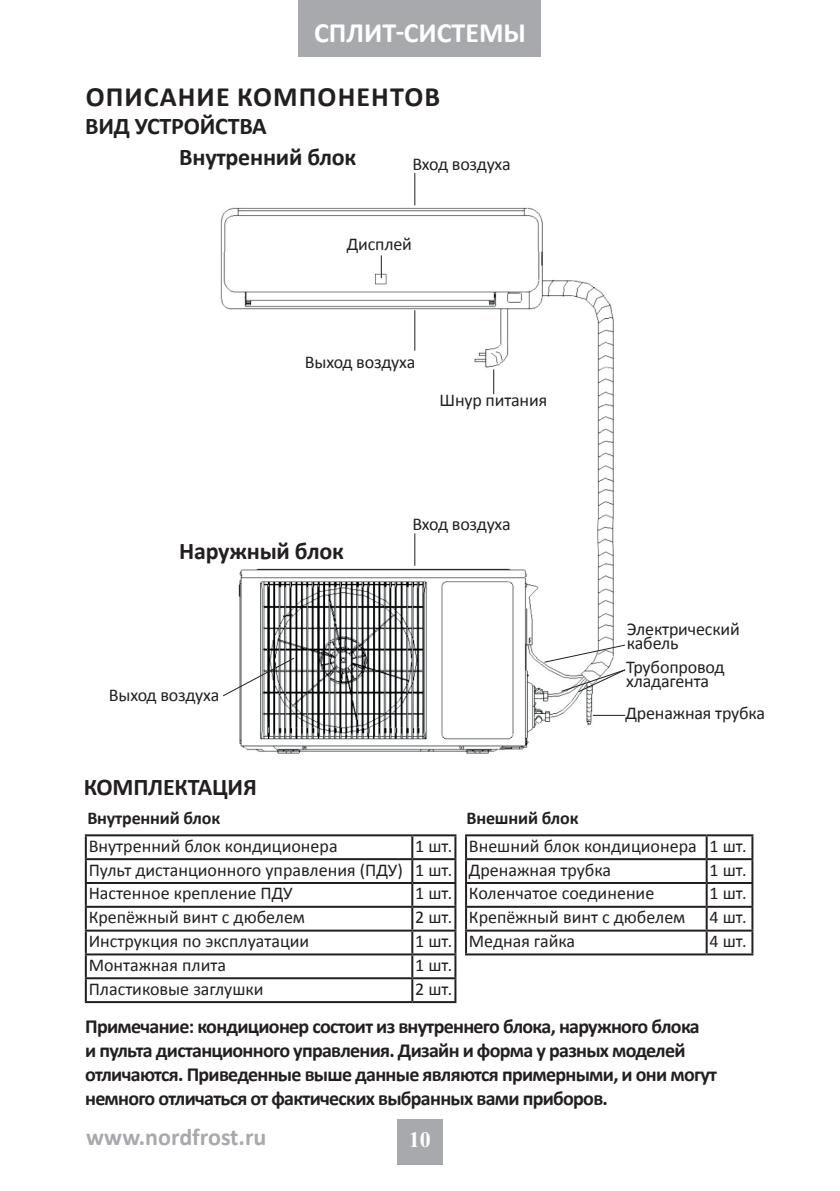
<style>
.page{position:relative;width:840px;height:1191px;background:#fff}
.page>*{position:absolute;margin:0;border:0;box-sizing:border-box;transform-origin:0 0}
.t1{font:700 28px "Calibri";letter-spacing:.04em;color:#231f20}
.t2{font:700 28px "Calibri";color:#fff}
.t3{font:700 24px "Calibri";letter-spacing:-.01em;color:#231f20}
.t4{font:700 24px "Calibri";color:#a8a9ad}
.t5{font:700 22px "Times New Roman";color:#fff}
.t6{font:700 20px/24px "Calibri";letter-spacing:-.035em;color:#231f20}
.t7{font:18px/23.8px "Calibri";color:#231f20}
.t8{font:700 18px "Calibri";letter-spacing:-.01em;color:#231f20}
</style>
<div class="page">
<div style="left:298px;top:0;width:243px;height:57px;background:#a8a9ad"></div>
<div style="left:397px;top:1119px;width:45px;height:45px;background:#a8a9ad"></div>
<img style="left:220px;top:173px;width:406px;height:581px">
<hr style="left:414px;top:173px;width:1px;height:32px;background:#231f20">
<hr style="left:414px;top:533px;width:1px;height:33px;background:#231f20">
<svg style="left:543px;top:644px;width:83px;height:49px"></svg>
<svg style="left:380px;top:255px;width:1px;height:23px"></svg>
<hr style="left:592px;top:715px;width:33px;height:1px;background:#231f20">
<hr style="left:414px;top:310px;width:1px;height:41px;background:#231f20">
<svg style="left:222px;top:657px;width:73px;height:40px"></svg>
<svg style="left:493px;top:369px;width:1px;height:25px"></svg>
<hr style="left:85px;top:834px;width:327px;height:2px;background:#231f20">
<hr style="left:85px;top:836px;width:2px;height:22px;background:#231f20">
<hr style="left:412px;top:834px;width:44px;height:2px;background:#231f20">
<hr style="left:411px;top:836px;width:2px;height:22px;background:#231f20">
<hr style="left:454px;top:836px;width:2px;height:22px;background:#231f20">
<hr style="left:85px;top:858px;width:327px;height:2px;background:#231f20">
<hr style="left:85px;top:860px;width:2px;height:22px;background:#231f20">
<hr style="left:412px;top:858px;width:44px;height:2px;background:#231f20">
<hr style="left:411px;top:860px;width:2px;height:22px;background:#231f20">
<hr style="left:454px;top:860px;width:2px;height:22px;background:#231f20">
<hr style="left:85px;top:882px;width:327px;height:2px;background:#231f20">
<hr style="left:85px;top:884px;width:2px;height:21px;background:#231f20">
<hr style="left:412px;top:882px;width:44px;height:2px;background:#231f20">
<hr style="left:411px;top:884px;width:2px;height:21px;background:#231f20">
<hr style="left:454px;top:884px;width:2px;height:21px;background:#231f20">
<hr style="left:85px;top:905px;width:327px;height:2px;background:#231f20">
<hr style="left:85px;top:907px;width:2px;height:22px;background:#231f20">
<hr style="left:412px;top:905px;width:44px;height:2px;background:#231f20">
<hr style="left:411px;top:907px;width:2px;height:22px;background:#231f20">
<hr style="left:454px;top:907px;width:2px;height:22px;background:#231f20">
<hr style="left:85px;top:929px;width:327px;height:2px;background:#231f20">
<hr style="left:85px;top:931px;width:2px;height:22px;background:#231f20">
<hr style="left:412px;top:929px;width:44px;height:2px;background:#231f20">
<hr style="left:411px;top:931px;width:2px;height:22px;background:#231f20">
<hr style="left:454px;top:931px;width:2px;height:22px;background:#231f20">
<hr style="left:85px;top:953px;width:327px;height:2px;background:#231f20">
<hr style="left:85px;top:955px;width:2px;height:22px;background:#231f20">
<hr style="left:412px;top:953px;width:44px;height:2px;background:#231f20">
<hr style="left:411px;top:955px;width:2px;height:22px;background:#231f20">
<hr style="left:454px;top:955px;width:2px;height:22px;background:#231f20">
<hr style="left:85px;top:977px;width:327px;height:2px;background:#231f20">
<hr style="left:85px;top:979px;width:2px;height:22px;background:#231f20">
<hr style="left:412px;top:977px;width:44px;height:2px;background:#231f20">
<hr style="left:411px;top:979px;width:2px;height:22px;background:#231f20">
<hr style="left:454px;top:979px;width:2px;height:22px;background:#231f20">
<hr style="left:85px;top:1001px;width:327px;height:2px;background:#231f20">
<hr style="left:412px;top:1001px;width:44px;height:2px;background:#231f20">
<hr style="left:465px;top:834px;width:241px;height:2px;background:#231f20">
<hr style="left:465px;top:836px;width:2px;height:22px;background:#231f20">
<hr style="left:706px;top:834px;width:47px;height:2px;background:#231f20">
<hr style="left:705px;top:836px;width:2px;height:22px;background:#231f20">
<hr style="left:751px;top:836px;width:2px;height:22px;background:#231f20">
<hr style="left:465px;top:858px;width:241px;height:2px;background:#231f20">
<hr style="left:465px;top:860px;width:2px;height:22px;background:#231f20">
<hr style="left:706px;top:858px;width:47px;height:2px;background:#231f20">
<hr style="left:705px;top:860px;width:2px;height:22px;background:#231f20">
<hr style="left:751px;top:860px;width:2px;height:22px;background:#231f20">
<hr style="left:465px;top:882px;width:241px;height:2px;background:#231f20">
<hr style="left:465px;top:884px;width:2px;height:21px;background:#231f20">
<hr style="left:706px;top:882px;width:47px;height:2px;background:#231f20">
<hr style="left:705px;top:884px;width:2px;height:21px;background:#231f20">
<hr style="left:751px;top:884px;width:2px;height:21px;background:#231f20">
<hr style="left:465px;top:905px;width:241px;height:2px;background:#231f20">
<hr style="left:465px;top:907px;width:2px;height:22px;background:#231f20">
<hr style="left:706px;top:905px;width:47px;height:2px;background:#231f20">
<hr style="left:705px;top:907px;width:2px;height:22px;background:#231f20">
<hr style="left:751px;top:907px;width:2px;height:22px;background:#231f20">
<hr style="left:465px;top:929px;width:241px;height:2px;background:#231f20">
<hr style="left:465px;top:931px;width:2px;height:22px;background:#231f20">
<hr style="left:706px;top:929px;width:47px;height:2px;background:#231f20">
<hr style="left:705px;top:931px;width:2px;height:22px;background:#231f20">
<hr style="left:751px;top:931px;width:2px;height:22px;background:#231f20">
<hr style="left:465px;top:953px;width:241px;height:2px;background:#231f20">
<hr style="left:706px;top:953px;width:47px;height:2px;background:#231f20">
<h1 class="t2" style="left:314px;top:15px;width:213px">СПЛИТ-СИСТЕМЫ</h1>
<h1 class="t1" style="left:86px;top:79px;width:356px">ОПИСАНИЕ КОМПОНЕНТОВ</h1>
<h2 class="t3" style="left:85px;top:111px;width:183px">ВИД УСТРОЙСТВА</h2>
<h2 class="t3" style="left:179px;top:142px;width:178px">Внутренний блок</h2>
<p class="t7" style="left:412px;top:152px;width:100px">Вход воздуха</p>
<p class="t7" style="left:346px;top:232px;width:67px">Дисплей</p>
<p class="t7" style="left:305px;top:350px;width:112px">Выход воздуха</p>
<p class="t7" style="left:439px;top:388px;width:109px">Шнур питания</p>
<h2 class="t3" style="left:179px;top:536px;width:166px">Наружный блок</h2>
<p class="t7" style="left:109px;top:683px;width:112px">Выход воздуха</p>
<h2 class="t3" style="left:84px;top:772px;width:174px">КОМПЛЕКТАЦИЯ</h2>
<p class="t7" style="left:412px;top:512px;width:100px">Вход воздуха</p>
<p class="t7" style="left:626px;top:622px;width:114px;line-height:14px">Электрический кабель</p>
<p class="t7" style="left:625px;top:660px;width:100px;line-height:14px">Трубопровод хладагента</p>
<p class="t7" style="left:625px;top:701px;width:141px">Дренажная трубка</p>
<p class="t8" style="left:87px;top:806px;width:134px">Внутренний блок</p>
<p class="t8" style="left:466px;top:806px;width:113px">Внешний блок</p>
<p class="t7" style="left:89px;top:834px;width:250px">Внутренний блок кондиционера</p>
<p class="t7" style="left:468px;top:834px;width:279px">Внешний блок кондиционера 1 шт.<br>Дренажная трубка</p>
<p class="t7" style="left:89px;top:834px;width:365px;text-align:justify;text-indent:326px">1 шт.<br>Пульт дистанционного управления (ПДУ) 1 шт.<br>Настенное крепление ПДУ</p>
<p class="t7" style="left:709px;top:857px;width:39px">1 шт.</p>
<p class="t7" style="left:415px;top:881px;width:39px">1 шт.</p>
<p class="t7" style="left:468px;top:881px;width:187px">Коленчатое соединение</p>
<p class="t7" style="left:709px;top:881px;width:39px">1 шт.</p>
<p class="t7" style="left:468px;top:905px;width:218px">Крепёжный винт с дюбелем</p>
<p class="t7" style="left:709px;top:905px;width:39px">4 шт.</p>
<p class="t7" style="left:468px;top:929px;width:108px">Медная гайка</p>
<p class="t7" style="left:709px;top:929px;width:39px">4 шт.</p>
<p class="t7" style="left:89px;top:905px;width:218px">Крепёжный винт с дюбелем</p>
<p class="t7" style="left:415px;top:905px;width:39px">2 шт.</p>
<p class="t7" style="left:89px;top:929px;width:222px">Инструкция по эксплуатации</p>
<p class="t7" style="left:415px;top:929px;width:39px">1 шт.</p>
<p class="t7" style="left:89px;top:953px;width:139px">Монтажная плита</p>
<p class="t7" style="left:415px;top:953px;width:39px">1 шт.</p>
<p class="t7" style="left:89px;top:976px;width:176px">Пластиковые заглушки</p>
<p class="t7" style="left:415px;top:976px;width:39px">2 шт.</p>
<p class="t6" style="left:85px;top:1014px;width:633px">Примечание: кондиционер состоит из внутреннего блока, наружного блока<br>и пульта дистанционного управления. Дизайн и форма у разных моделей отличаются. Приведенные выше данные являются примерными, и они могут немного отличаться от фактических выбранных вами приборов.</p>
<h2 class="t4" style="left:86px;top:1122px;width:182px">www.nordfrost.ru</h2>
<p class="t5" style="left:409px;top:1124px;width:23px">10</p>
</div>
